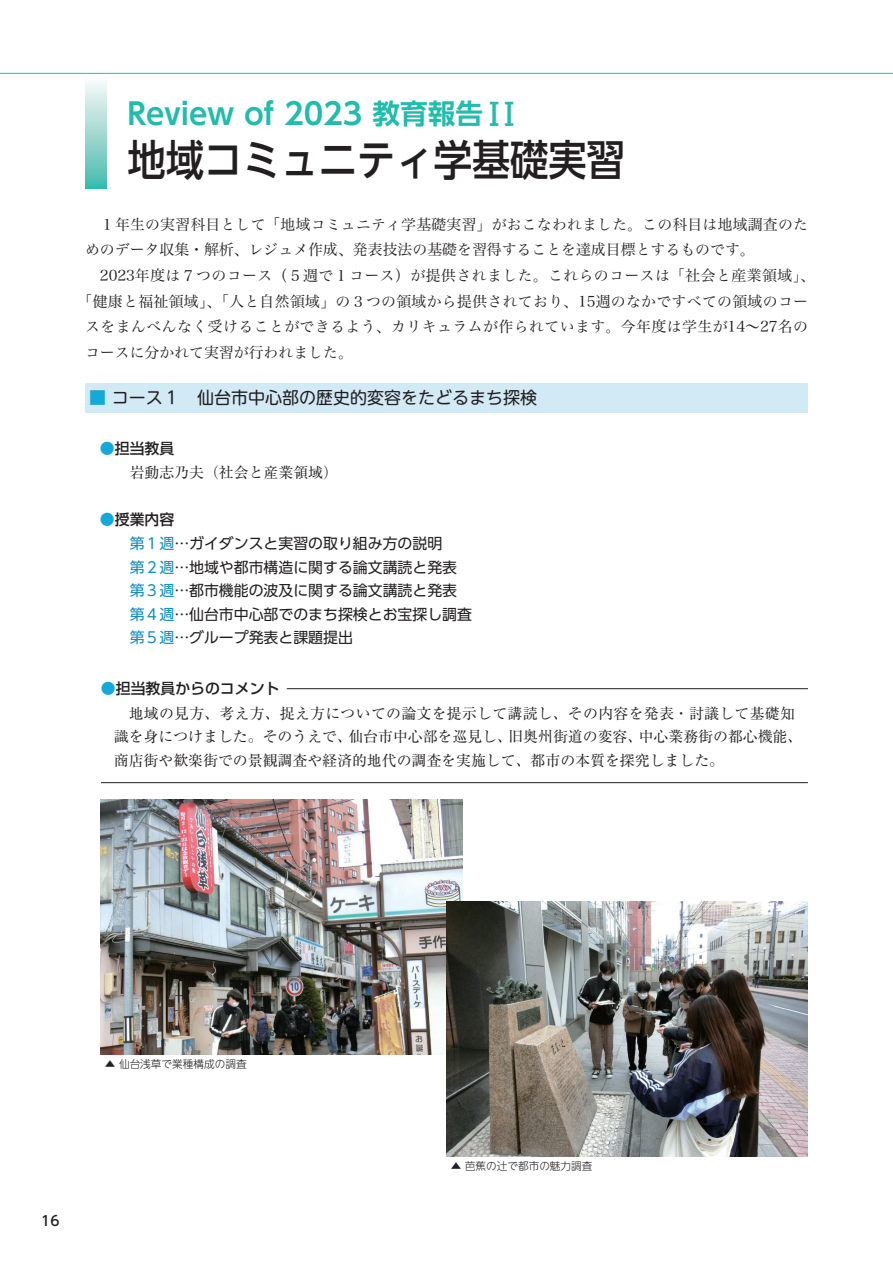
<style>
.page{position:relative;width:893px;height:1263px;background:#fff}
.page>*{position:absolute;margin:0;border:0;box-sizing:border-box;transform-origin:0 0}
.t1{font:500 42.45px "UD Shin Go NT Pro";color:#231f20;scale:.9 1}
.t2{font:700 29.7px "UD Shin Go NT Pro De";color:#22bcac}
.t3{font:16.95px "UD Shin M Go Pro";color:#231f20}
.t4{font:14.85px/25.5px "Hira Min Std N W3";letter-spacing:.02em;color:#231f20}
.t5{font:14.85px/23.4px "Ryumin Pr 6 N";color:#231f20}
.t6{font:14.85px/23.4px "UD Shin Go Pro";color:#231f20}
.t7{font:500 14.85px "Shin Go Pro";color:#231f20}
.t8{font:14.85px "Hira Min Std N W3";color:#231f20}
.t9{font:500 13.8px "UD Shin Go NT Pro";color:#231f20}
.t10{font:300 10.65px "UD Shin Go NT Pro";color:#231f20}
.s1{font-size:27.6px}
.s2{font-family:"BIZ UD Gothic Bold";font-weight:400}
.s3{color:#14a9d8}
.s4{color:#108dc0}
</style>
<div class="page">
<div style="left:85px;top:383px;width:723px;height:29px;background:#d2e9f6"></div>
<hr style="left:287px;top:688px;width:521px;height:1px;background:#231f20">
<hr style="left:101px;top:782px;width:707px;height:1px;background:#231f20">
<img style="left:101px;top:799px;width:361px;height:255px">
<img style="left:446px;top:901px;width:361px;height:255px">
<svg style="left:85px;top:81px;width:21px;height:108px;background:#9cd8d1"></svg>
<hr style="left:0;top:73px;width:893px;height:1px;background:#22bcac">
<h2 class="t2" style="left:128px;top:89px;width:390px">Review of 2023 <span class="s1">教育報告</span><span class="s2">II</span></h2>
<h1 class="t1" style="left:128px;top:126px;width:554px">地域コミュニティ学基礎実習</h1>
<p class="t4" style="left:85px;top:211px;width:724px;text-indent:15px">１年生の実習科目として「地域コミュニティ学基礎実習」がおこなわれました。この科目は地域調査のためのデータ収集・解析、レジュメ作成、発表技法の基礎を習得することを達成目標とするものです。</p>
<p class="t4" style="left:100px;top:262px;width:717px">2023年度は７つのコース（５週で１コース）が提供されました。これらのコースは「社会と産業領域」、</p>
<p class="t4" style="left:78px;top:288px;width:732px">「健康と福祉領域」、「人と自然領域」の３つの領域から提供されており、15週のなかですべての領域のコー</p>
<p class="t4" style="left:85px;top:313px;width:724px">スをまんべんなく受けることができるよう、カリキュラムが作られています。今年度は学生が14〜27名の</p>
<p class="t8" style="left:85px;top:341px;width:269px">コースに分かれて実習が行われました。</p>
<p class="t3" style="left:89px;top:384px;width:449px"><span class="s3">■</span> コース１　仙台市中心部の歴史的変容をたどるまち探検</p>
<p class="t7" style="left:100px;top:436px;width:76px"><span class="s3">●</span>担当教員</p>
<p class="t5" style="left:130px;top:460px;width:210px">岩動志乃夫（社会と産業領域）</p>
<p class="t7" style="left:100px;top:507px;width:76px"><span class="s3">●</span>授業内容</p>
<p class="t6" style="left:130px;top:532px;width:344px"><span class="s4">第１週</span>…ガイダンスと実習の取り組み方の説明<br><span class="s4">第２週</span>…地域や都市構造に関する論文講読と発表<span class="s4">第３週</span>…都市機能の波及に関する論文講読と発表<span class="s4">第４週</span>…仙台市中心部でのまち探検とお宝探し調査<span class="s4">第５週</span>…グループ発表と課題提出</p>
<p class="t7" style="left:101px;top:676px;width:180px"><span class="s3">●</span>担当教員からのコメント</p>
<p class="t5" style="left:114px;top:701px;width:690px;text-indent:15px">地域の見方、考え方、捉え方についての論文を提示して講読し、その内容を発表・討議して基礎知識を身につけました。そのうえで、仙台市中心部を巡見し、旧奥州街道の変容、中心業務街の都心機能、商店街や歓楽街での景観調査や経済的地代の調査を実施して、都市の本質を探究しました。</p>
<p class="t10" style="left:105px;top:1055px;width:143px">▲ 仙台浅草で業種構成の調査</p>
<p class="t9" style="left:41px;top:1209px;width:20px">16</p>
<p class="t10" style="left:451px;top:1157px;width:143px">▲ 芭蕉の辻で都市の魅力調査</p>
</div>
